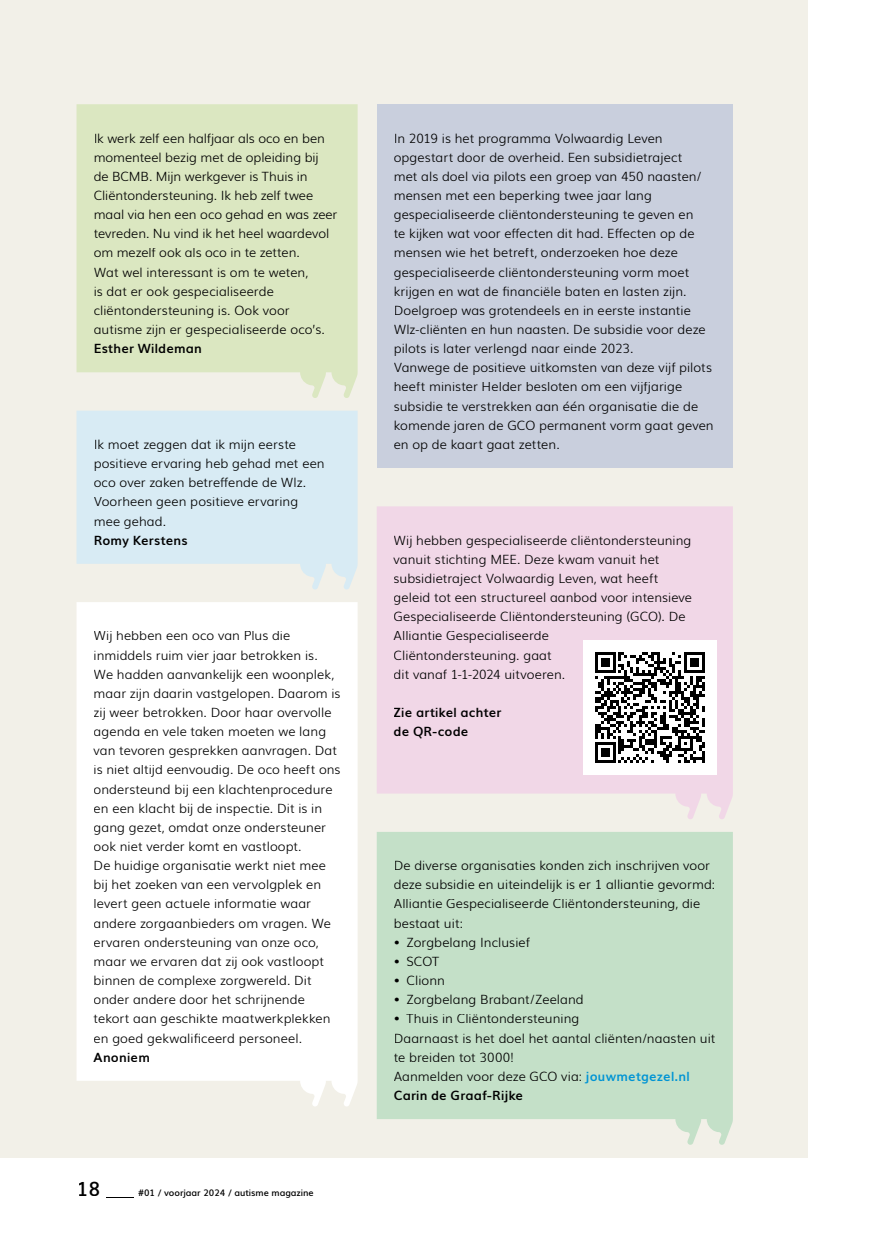
<style>
.page{position:relative;width:893px;height:1234px;background:#fff}
.page>*{position:absolute;margin:0;border:0;box-sizing:border-box;transform-origin:0 0}
.t1{font:600 19.5px "Muli";color:#000}
.t2{font:300 12.75px/19.2px "Muli";letter-spacing:.005em;color:#000}
.t3{font:700 12.75px/19.2px "Muli";letter-spacing:.02em;color:#000}
.t4{font:600 9px "Muli";color:#000}
.s1{font-weight:700;color:#0094d4}
.s2{font-weight:700}
</style>
<div class="page">
<div style="left:0;top:0;width:808px;height:1157px;background:#f2f0e8"></div>
<div style="left:377px;top:104px;width:356px;height:364px;background:#c9cfdd"></div>
<svg style="left:77px;top:104px;width:281px;height:294px;background:#dde8c5"></svg>
<svg style="left:77px;top:411px;width:281px;height:178px;fill:#d8ebf4"></svg>
<svg style="left:77px;top:602px;width:281px;height:504px;background:#fdfdfd"></svg>
<svg style="left:377px;top:832px;width:356px;height:312px;background:#c8e1cb"></svg>
<svg style="left:377px;top:506px;width:356px;height:313px;background:#f1dae7"></svg>
<div style="left:583px;top:640px;width:134px;height:134px;background:#fff"></div>
<svg style="left:595px;top:652px;width:110px;height:110px"></svg>
<div style="left:95px;top:133px;width:230px;height:12px;background:#dbe7c1"></div>
<div style="left:95px;top:152px;width:224px;height:12px;background:#dbe7c1"></div>
<div style="left:94px;top:171px;width:214px;height:12px;background:#dbe7c1"></div>
<div style="left:94px;top:190px;width:219px;height:13px;background:#dbe7c1"></div>
<div style="left:95px;top:210px;width:243px;height:12px;background:#dbe7c1"></div>
<div style="left:94px;top:229px;width:235px;height:9px;background:#dbe7c1"></div>
<div style="left:94px;top:248px;width:205px;height:9px;background:#dbe7c1"></div>
<div style="left:94px;top:267px;width:214px;height:11px;background:#dbe7c1"></div>
<div style="left:95px;top:286px;width:179px;height:12px;background:#dbe7c1"></div>
<div style="left:94px;top:305px;width:196px;height:12px;background:#dbe7c1"></div>
<div style="left:94px;top:324px;width:230px;height:13px;background:#dbe7c1"></div>
<div style="left:95px;top:344px;width:106px;height:9px;background:#dbe7c1"></div>
<div style="left:95px;top:439px;width:201px;height:12px;background:#d8ebf4"></div>
<div style="left:95px;top:458px;width:230px;height:13px;background:#d8ebf4"></div>
<div style="left:94px;top:478px;width:212px;height:9px;background:#d8ebf4"></div>
<div style="left:94px;top:497px;width:204px;height:12px;background:#d8ebf4"></div>
<div style="left:95px;top:516px;width:70px;height:12px;background:#d8ebf4"></div>
<div style="left:95px;top:535px;width:92px;height:12px;background:#d8ebf4"></div>
<div style="left:94px;top:631px;width:196px;height:12px;background:#fff"></div>
<div style="left:95px;top:650px;width:223px;height:12px;background:#fff"></div>
<div style="left:94px;top:669px;width:240px;height:12px;background:#fff"></div>
<div style="left:95px;top:688px;width:246px;height:12px;background:#fff"></div>
<div style="left:94px;top:707px;width:238px;height:12px;background:#fff"></div>
<div style="left:94px;top:726px;width:232px;height:12px;background:#fff"></div>
<div style="left:94px;top:745px;width:243px;height:13px;background:#fff"></div>
<div style="left:95px;top:765px;width:246px;height:12px;background:#fff"></div>
<div style="left:94px;top:784px;width:238px;height:12px;background:#fff"></div>
<div style="left:94px;top:803px;width:228px;height:12px;background:#fff"></div>
<div style="left:94px;top:822px;width:232px;height:12px;background:#fff"></div>
<div style="left:94px;top:841px;width:208px;height:12px;background:#fff"></div>
<div style="left:95px;top:860px;width:231px;height:12px;background:#fff"></div>
<div style="left:95px;top:879px;width:226px;height:13px;background:#fff"></div>
<div style="left:95px;top:898px;width:216px;height:12px;background:#fff"></div>
<div style="left:94px;top:918px;width:237px;height:12px;background:#fff"></div>
<div style="left:94px;top:937px;width:225px;height:12px;background:#fff"></div>
<div style="left:95px;top:956px;width:229px;height:12px;background:#fff"></div>
<div style="left:95px;top:975px;width:217px;height:12px;background:#fff"></div>
<div style="left:94px;top:994px;width:211px;height:12px;background:#fff"></div>
<div style="left:94px;top:1013px;width:237px;height:12px;background:#fff"></div>
<div style="left:94px;top:1032px;width:207px;height:13px;background:#fff"></div>
<div style="left:94px;top:1052px;width:55px;height:9px;background:#fff"></div>
<div style="left:394px;top:535px;width:297px;height:12px;background:#f1d7e7"></div>
<div style="left:394px;top:554px;width:265px;height:12px;background:#f1d7e7"></div>
<div style="left:394px;top:573px;width:264px;height:12px;background:#f1d7e7"></div>
<div style="left:394px;top:592px;width:298px;height:12px;background:#f1d7e7"></div>
<div style="left:394px;top:611px;width:292px;height:13px;background:#f1d7e7"></div>
<div style="left:394px;top:631px;width:155px;height:12px;background:#f1d7e7"></div>
<div style="left:394px;top:650px;width:158px;height:12px;background:#f1d7e7"></div>
<div style="left:394px;top:669px;width:170px;height:9px;background:#f1d7e7"></div>
<div style="left:394px;top:707px;width:107px;height:10px;background:#f1d7e7"></div>
<div style="left:394px;top:726px;width:74px;height:12px;background:#f1d7e7"></div>
<div style="left:395px;top:860px;width:315px;height:12px;background:#c4e0c8"></div>
<div style="left:394px;top:879px;width:321px;height:12px;background:#c4e0c8"></div>
<div style="left:394px;top:898px;width:306px;height:13px;background:#c4e0c8"></div>
<div style="left:395px;top:918px;width:68px;height:9px;background:#c4e0c8"></div>
<div style="left:395px;top:937px;width:135px;height:12px;background:#c4e0c8"></div>
<div style="left:395px;top:956px;width:44px;height:9px;background:#c4e0c8"></div>
<div style="left:395px;top:975px;width:49px;height:9px;background:#c4e0c8"></div>
<div style="left:395px;top:994px;width:188px;height:12px;background:#c4e0c8"></div>
<div style="left:395px;top:1013px;width:183px;height:12px;background:#c4e0c8"></div>
<div style="left:395px;top:1032px;width:321px;height:10px;background:#c4e0c8"></div>
<div style="left:394px;top:1052px;width:119px;height:9px;background:#c4e0c8"></div>
<div style="left:394px;top:1071px;width:188px;height:9px;background:#c4e0c8"></div>
<div style="left:394px;top:1090px;width:128px;height:11px;background:#c4e0c8"></div>
<p class="t2" style="left:94px;top:127px;width:245px">Ik werk zelf een halfjaar als oco en ben momenteel bezig met de opleiding bij<br>de BCMB. Mijn werkgever is Thuis in Cliëntondersteuning. Ik heb zelf twee maal via hen een oco gehad en was zeer tevreden. Nu vind ik het heel waardevol om mezelf ook als oco in te zetten.<br>Wat wel interessant is om te weten,<br>is dat er ook gespecialiseerde cliëntondersteuning is. Ook voor autisme zijn er gespecialiseerde oco’s.</p>
<p class="t3" style="left:94px;top:338px;width:110px">Esther Wildeman</p>
<p class="t2" style="left:94px;top:433px;width:232px">Ik moet zeggen dat ik mijn eerste positieve ervaring heb gehad met een oco over zaken betreffende de Wlz.<br>Voorheen geen positieve ervaring mee gehad.</p>
<p class="t3" style="left:94px;top:529px;width:95px">Romy Kerstens</p>
<p class="t2" style="left:94px;top:625px;width:248px">Wij hebben een oco van Plus die inmiddels ruim vier jaar betrokken is.<br>We hadden aanvankelijk een woonplek, maar zijn daarin vastgelopen. Daarom is zij weer betrokken. Door haar overvolle agenda en vele taken moeten we lang van tevoren gesprekken aanvragen. Dat is niet altijd eenvoudig. De oco heeft ons ondersteund bij een klachtenprocedure en een klacht bij de inspectie. Dit is in gang gezet, omdat onze ondersteuner ook niet verder komt en vastloopt.<br>De huidige organisatie werkt niet mee bij het zoeken van een vervolgplek en levert geen actuele informatie waar andere zorgaanbieders om vragen. We ervaren ondersteuning van onze oco, maar we ervaren dat zij ook vastloopt binnen de complexe zorgwereld. Dit onder andere door het schrijnende tekort aan geschikte maatwerkplekken en goed gekwalificeerd personeel.</p>
<p class="t3" style="left:94px;top:1046px;width:58px">Anoniem</p>
<h1 class="t1" style="left:77px;top:1172px;width:25px">18</h1>
<p class="t4" style="left:138px;top:1184px;width:177px">#01 / voorjaar 2024 / autisme magazine</p>
<p class="t2" style="left:394px;top:127px;width:321px">In 2019 is het programma Volwaardig Leven opgestart door de overheid. Een subsidietraject<br>met als doel via pilots een groep van 450 naasten/ mensen met een beperking twee jaar lang gespecialiseerde cliëntondersteuning te geven en<br>te kijken wat voor effecten dit had. Effecten op de mensen wie het betreft, onderzoeken hoe deze gespecialiseerde cliëntondersteuning vorm moet krijgen en wat de financiële baten en lasten zijn.<br>Doelgroep was grotendeels en in eerste instantie Wlz-cliënten en hun naasten. De subsidie voor deze pilots is later verlengd naar einde 2023.<br>Vanwege de positieve uitkomsten van deze vijf pilots heeft minister Helder besloten om een vijfjarige subsidie te verstrekken aan één organisatie die de komende jaren de GCO permanent vorm gaat geven en op de kaart gaat zetten.</p>
<p class="t2" style="left:394px;top:529px;width:300px">Wij hebben gespecialiseerde cliëntondersteuning vanuit stichting MEE. Deze kwam vanuit het subsidietraject Volwaardig Leven, wat heeft geleid tot een structureel aanbod voor intensieve Gespecialiseerde Cliëntondersteuning (GCO). De Alliantie Gespecialiseerde<br>Cliëntondersteuning. gaat<br>dit vanaf 1-1-2024 uitvoeren.</p>
<p class="t3" style="left:394px;top:701px;width:109px">Zie artikel achter de QR-code</p>
<p class="t2" style="left:394px;top:854px;width:323px">De diverse organisaties konden zich inschrijven voor deze subsidie en uiteindelijk is er 1 alliantie gevormd:<br>Alliantie Gespecialiseerde Cliëntondersteuning, die bestaat uit:</p>
<p class="t2" style="left:394px;top:931px;width:138px">• Zorgbelang Inclusief</p>
<p class="t2" style="left:394px;top:950px;width:47px">• SCOT</p>
<p class="t2" style="left:394px;top:969px;width:53px">• Clionn</p>
<p class="t2" style="left:394px;top:988px;width:192px">• Zorgbelang Brabant/Zeeland</p>
<p class="t2" style="left:394px;top:1007px;width:323px">• Thuis in Cliëntondersteuning<br>Daarnaast is het doel het aantal cliënten/naasten uit te breiden tot 3000!<br>Aanmelden voor deze GCO via: <span class="s1">jouwmetgezel.nl </span><span class="s2">Carin de Graaf-Rijke</span></p>
</div>
